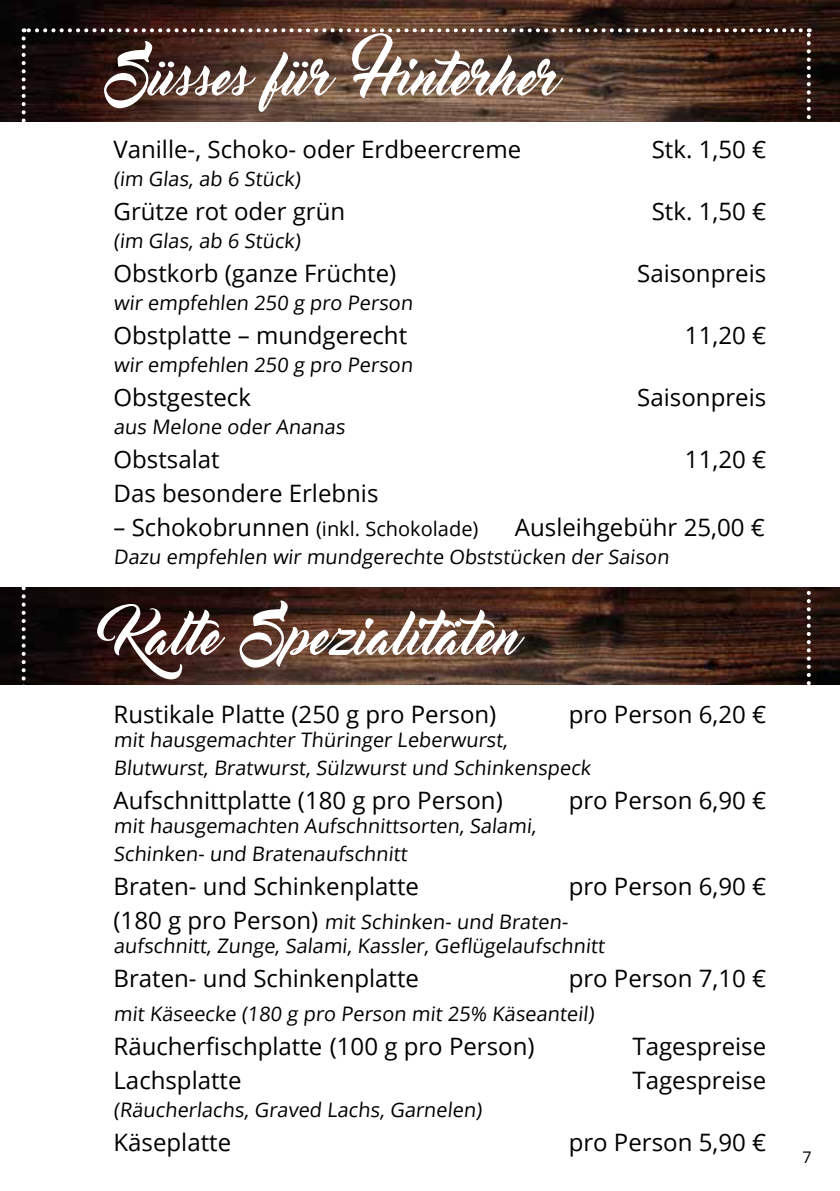
<style>
.page{position:relative;width:840px;height:1191px;background:#fff}
.page>*{position:absolute;margin:0;border:0;box-sizing:border-box;transform-origin:0 0}
.t1{font:50px "Master Of Break";color:#fff}
.t2{font:24px "Open Sans";color:#000}
.t3{font:20px/28px "Open Sans";color:#000}
.t4{font:16px "Open Sans";color:#000}
.s1{font-size:24px}
</style>
<div class="page">
<img style="left:0;top:0;width:839px;height:122px">
<img style="left:0;top:587px;width:839px;height:98px">
<svg style="left:22px;top:38px;width:4px;height:647px"></svg>
<svg style="left:806px;top:28px;width:4px;height:657px"></svg>
<svg style="left:24px;top:28px;width:776px;height:4px"></svg>
<h1 class="t1" style="left:113px;top:49px;width:442px">Süsses für Hinterher</h1>
<p class="t2" style="left:113px;top:132px;width:409px">Vanille-, Schoko- oder Erdbeercreme</p>
<p class="t2" style="left:651px;top:132px;width:116px">Stk. 1,50 €</p>
<p class="t3" style="left:113px;top:164px;width:191px">(im Glas, ab 6 Stück)</p>
<p class="t2" style="left:113px;top:194px;width:233px">Grütze rot oder grün</p>
<p class="t2" style="left:651px;top:194px;width:116px">Stk. 1,50 €</p>
<p class="t3" style="left:113px;top:226px;width:191px">(im Glas, ab 6 Stück)</p>
<p class="t2" style="left:113px;top:256px;width:284px">Obstkorb (ganze Früchte)</p>
<p class="t2" style="left:637px;top:256px;width:130px">Saisonpreis</p>
<p class="t3" style="left:113px;top:288px;width:303px">wir empfehlen 250 g pro Person</p>
<p class="t2" style="left:113px;top:318px;width:295px">Obstplatte – mundgerecht</p>
<p class="t2" style="left:684px;top:318px;width:83px">11,20 €</p>
<p class="t3" style="left:113px;top:350px;width:303px">wir empfehlen 250 g pro Person</p>
<p class="t2" style="left:113px;top:380px;width:139px">Obstgesteck</p>
<p class="t2" style="left:637px;top:380px;width:130px">Saisonpreis</p>
<p class="t3" style="left:113px;top:412px;width:235px">aus Melone oder Ananas</p>
<p class="t2" style="left:113px;top:442px;width:108px">Obstsalat</p>
<p class="t2" style="left:684px;top:442px;width:83px">11,20 €</p>
<p class="t2" style="left:113px;top:476px;width:266px">Das besondere Erlebnis</p>
<p class="t3" style="left:113px;top:514px;width:366px"><span class="s1">– Schokobrunnen</span> (inkl. Schokolade)</p>
<p class="t2" style="left:514px;top:510px;width:251px">Ausleihgebühr 25,00 €</p>
<p class="t3" style="left:113px;top:542px;width:559px">Dazu empfehlen wir mundgerechte Obststücken der Saison</p>
<h1 class="t1" style="left:113px;top:608px;width:403px">Kalte Spezialitäten</h1>
<p class="t2" style="left:113px;top:698px;width:384px">Rustikale Platte (250 g pro Person)</p>
<p class="t2" style="left:568px;top:698px;width:199px">pro Person 6,20 €</p>
<p class="t3" style="left:113px;top:725px;width:481px">mit hausgemachter Thüringer Leberwurst,<br>Blutwurst, Bratwurst, Sülzwurst und Schinkenspeck</p>
<p class="t2" style="left:113px;top:784px;width:390px">Aufschnittplatte (180 g pro Person)</p>
<p class="t2" style="left:568px;top:784px;width:199px">pro Person 6,90 €</p>
<p class="t3" style="left:113px;top:811px;width:427px">mit hausgemachten Aufschnittsorten, Salami,<br>Schinken- und Bratenaufschnitt</p>
<p class="t2" style="left:113px;top:870px;width:307px">Braten- und Schinkenplatte</p>
<p class="t2" style="left:568px;top:870px;width:199px">pro Person 6,90 €</p>
<p class="t3" style="left:113px;top:909px;width:495px;line-height:24px"><span class="s1">(180 g pro Person)</span> mit Schinken- und Braten&shy;aufschnitt, Zunge, Salami, Kassler, Geflügelaufschnitt</p>
<p class="t2" style="left:113px;top:962px;width:307px">Braten- und Schinkenplatte</p>
<p class="t2" style="left:568px;top:962px;width:199px">pro Person 7,10 €</p>
<p class="t3" style="left:113px;top:999px;width:484px">mit Käseecke (180 g pro Person mit 25% Käseanteil)</p>
<p class="t2" style="left:113px;top:1030px;width:422px">Räucherfischplatte (100 g pro Person)</p>
<p class="t2" style="left:632px;top:1030px;width:135px">Tagespreise</p>
<p class="t2" style="left:113px;top:1064px;width:129px">Lachsplatte</p>
<p class="t2" style="left:632px;top:1064px;width:135px">Tagespreise</p>
<p class="t3" style="left:113px;top:1095px;width:372px">(Räucherlachs, Graved Lachs, Garnelen)</p>
<p class="t2" style="left:113px;top:1126px;width:119px">Käseplatte</p>
<p class="t2" style="left:568px;top:1126px;width:199px">pro Person 5,90 €</p>
<p class="t4" style="left:802px;top:1145px;width:11px">7</p>
</div>
